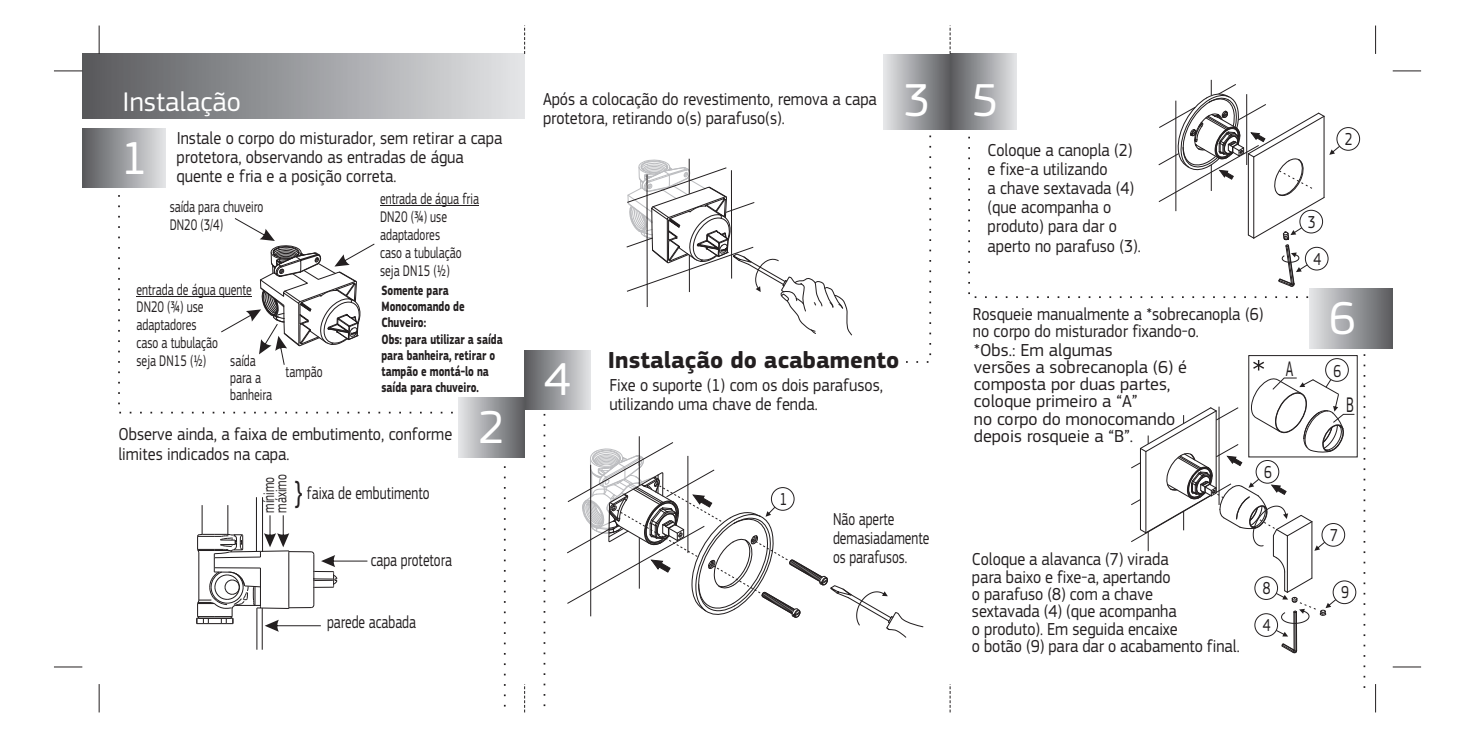
<style>
.page{position:relative;width:1475px;height:738px;background:#fff}
.page>*{position:absolute;margin:0;border:0;box-sizing:border-box;transform-origin:0 0}
.t1{font:48px "PF Square Sans Pro";color:#fff}
.t2{font:29px "Arial Narrow";color:#231f20}
.t3{font:28px "PF Square Sans Pro";color:#fff}
.t4{font:700 24px "PF Square Sans Pro";color:#231f20}
.t5{font:22px "PF Square Sans Pro";color:#231f20;scale:.63 1}
.t6{font:18px/19.2px "PF Square Sans Pro";color:#231f20;scale:.9 1}
.t7{font:18px/17.2px "PF Square Sans Pro";color:#231f20}
.t8{font:18px/19.2px "PF Square Sans Pro";color:#231f20;scale:.75 1}
.t9{font:18px/37px "PF Square Sans Pro";color:#231f20;text-align:center;scale:.78 1}
.t10{font:16px/17.8px "PF Square Sans Pro";color:#231f20;scale:.73 1}
.t11{font:700 14px/16px "PF Square Sans Pro";color:#231f20;scale:.75 1}
</style>
<div class="page">
<svg style="left:504px;top:456px;width:1px;height:251px"></svg>
<svg style="left:543px;top:409px;width:2px;height:298px"></svg>
<svg style="left:968px;top:104px;width:393px;height:194px"></svg>
<svg style="left:118px;top:183px;width:335px;height:231px"></svg>
<div style="left:82px;top:54px;width:442px;height:64px;background:linear-gradient(to right,#57595c,#e3e4e7)"></div>
<div style="left:82px;top:129px;width:83px;height:59px;background:linear-gradient(to right,#57585c,#e1e3e5)"></div>
<svg style="left:524px;top:350px;width:42px;height:59px;background:#818285"></svg>
<div style="left:949px;top:54px;width:67px;height:76px;background:linear-gradient(to right,#555659,#e1e2e5)"></div>
<hr style="left:256px;top:497px;width:1px;height:54px;background:#231f20">
<hr style="left:262px;top:497px;width:1px;height:54px;background:#231f20">
<hr style="left:256px;top:607px;width:1px;height:42px;background:#231f20">
<hr style="left:262px;top:607px;width:1px;height:42px;background:#231f20">
<hr style="left:227px;top:504px;width:1px;height:30px;background:#231f20">
<hr style="left:201px;top:504px;width:1px;height:30px;background:#231f20">
<svg style="left:196px;top:515px;width:171px;height:116px"></svg>
<div style="left:883px;top:54px;width:66px;height:76px;background:linear-gradient(to right,#e6e7ea,#5e5f63)"></div>
<div style="left:458px;top:397px;width:66px;height:59px;background:linear-gradient(to right,#e5e6e9,#5d5e62)"></div>
<svg style="left:1363px;top:348px;width:1px;height:339px"></svg>
<div style="left:1309px;top:289px;width:83px;height:59px;background:linear-gradient(to right,#e5e6e9,#5a5c5f)"></div>
<hr style="left:136px;top:296px;width:116px;height:1px;background:#231f20">
<hr style="left:380px;top:205px;width:99px;height:1px;background:#231f20">
<svg style="left:221px;top:193px;width:153px;height:171px"></svg>
<svg style="left:566px;top:82px;width:365px;height:556px"></svg>
<div style="left:1336px;top:127px;width:23px;height:24px;border:1px solid #231f20;border-radius:50%"></div>
<svg style="left:1157px;top:80px;width:182px;height:207px"></svg>
<div style="left:1332px;top:580px;width:23px;height:23px;border:1px solid #231f20;border-radius:50%"></div>
<div style="left:1254px;top:612px;width:23px;height:24px;border:1px solid #231f20;border-radius:50%"></div>
<svg style="left:1275px;top:629px;width:12px;height:7px"></svg>
<hr style="left:1293px;top:612px;width:2px;height:38px;background:#231f20">
<hr style="left:1295px;top:611px;width:1px;height:38px;background:#231f20">
<svg style="left:1281px;top:642px;width:16px;height:11px"></svg>
<svg style="left:949px;top:684px;width:1px;height:28px"></svg>
<svg style="left:524px;top:684px;width:1px;height:28px"></svg>
<svg style="left:949px;top:25px;width:1px;height:29px"></svg>
<svg style="left:524px;top:25px;width:1px;height:29px"></svg>
<svg style="left:1392px;top:70px;width:28px;height:1px"></svg>
<svg style="left:1392px;top:666px;width:28px;height:1px"></svg>
<svg style="left:99px;top:684px;width:1px;height:28px"></svg>
<svg style="left:54px;top:666px;width:28px;height:1px"></svg>
<svg style="left:99px;top:25px;width:1px;height:29px"></svg>
<svg style="left:54px;top:70px;width:28px;height:1px"></svg>
<div style="left:1324px;top:358px;width:24px;height:23px;border:1px solid #231f20;border-radius:50%"></div>
<div style="left:1248px;top:355px;width:109px;height:102px;border:1px solid #231f20"></div>
<svg style="left:1131px;top:376px;width:223px;height:247px"></svg>
<svg style="left:1253px;top:360px;width:10px;height:10px"></svg>
<h3 class="t3" style="left:123px;top:90px;width:120px">Instalação</h3>
<h1 class="t1" style="left:121px;top:137px;width:28px">1</h1>
<p class="t6" style="left:177px;top:130px;width:363px">Instale o corpo do misturador, sem retirar a capa protetora, observando as entradas de água quente e fria e a posição correta.</p>
<p class="t10" style="left:170px;top:198px;width:130px">saída para chuveiro<br>DN20 (3/4)</p>
<p class="t10" style="left:136px;top:281px;width:159px">entrada de água quente<br>DN20 (¾) use adaptadores<br>caso a tubulação<br>seja DN15 (½)</p>
<p class="t10" style="left:230px;top:353px;width:59px;line-height:17px">saída para a banheira</p>
<p class="t10" style="left:285px;top:363px;width:52px">tampão</p>
<p class="t10" style="left:380px;top:191px;width:137px">entrada de água fria<br>DN20 (¾) use adaptadores<br>caso a tubulação seja DN15 (½)</p>
<p class="t11" style="left:381px;top:283px;width:163px">Somente para<br>Monocomando de<br>Chuveiro:<br>Obs: para utilizar a saída para banheira, retirar o tampão e montá-lo na saída para chuveiro.</p>
<p class="t6" style="left:118px;top:426px;width:372px">Observe ainda, a faixa de embutimento, conforme limites indicados na capa.</p>
<p class="t8" style="left:307px;top:484px;width:165px">faixa de embutimento</p>
<p class="t10" style="left:264px;top:512px;width:54px;line-height:12.4px;rotate:-90deg">mínimo máximo</p>
<h2 class="t2" style="left:295px;top:481px;width:9px">}</h2>
<p class="t8" style="left:370px;top:551px;width:110px">capa protetora</p>
<p class="t8" style="left:327px;top:613px;width:120px">parede acabada</p>
<h1 class="t1" style="left:478px;top:406px;width:28px">2</h1>
<p class="t6" style="left:543px;top:90px;width:372px">Após a colocação do revestimento, remova a capa</p>
<h1 class="t1" style="left:903px;top:79px;width:28px">3</h1>
<p class="t6" style="left:543px;top:110px;width:270px">protetora, retirando o(s) parafuso(s).</p>
<h1 class="t1" style="left:544px;top:358px;width:28px">4</h1>
<h3 class="t4" style="left:608px;top:350px;width:293px">Instalação do acabamento</h3>
<p class="t6" style="left:609px;top:376px;width:305px">Fixe o suporte (1) com os dois parafusos, utilizando uma chave de fenda.</p>
<p class="t9" style="left:779px;top:481px;width:12px">1</p>
<p class="t8" style="left:832px;top:510px;width:130px">Não aperte demasiadamente os parafusos.</p>
<h1 class="t1" style="left:971px;top:79px;width:28px">5</h1>
<p class="t6" style="left:987px;top:141px;width:172px">Coloque a canopla (2) e fixe-a utilizando<br>a chave sextavada (4) (que acompanha o produto) para dar o aperto no parafuso (3).</p>
<p class="t9" style="left:1344px;top:122px;width:12px">2</p>
<p class="t9" style="left:1307px;top:204px;width:19px">3<br>4</p>
<p class="t6" style="left:972px;top:306px;width:324px;line-height:17.2px">Rosqueie manualmente a *sobrecanopla (6) no corpo do misturador fixando-o.</p>
<p class="t7" style="left:973px;top:342px;width:214px">*Obs.: Em algumas<br>versões a sobrecanopla (6) é composta por duas partes, coloque primeiro a “A”<br>no corpo do monocomando depois rosqueie a “B”.</p>
<p class="t9" style="left:1263px;top:454px;width:12px">6</p>
<h1 class="t1" style="left:1328px;top:297px;width:28px">6</h1>
<p class="t5" style="left:1285px;top:359px;width:14px">A</p>
<p class="t9" style="left:1333px;top:353px;width:12px">6</p>
<p class="t5" style="left:1345px;top:395px;width:14px">B</p>
<p class="t9" style="left:1329px;top:517px;width:12px">7</p>
<p class="t6" style="left:971px;top:552px;width:299px;line-height:17.2px">Coloque a alavanca (7) virada<br>para baixo e fixe-a, apertando<br>o parafuso (8) com a chave<br>sextavada (4) (que acompanha<br>o produto). Em seguida encaixe<br>o botão (9) para dar o acabamento final.</p>
<p class="t9" style="left:1262px;top:570px;width:12px">8</p>
<p class="t9" style="left:1340px;top:574px;width:12px">9</p>
<p class="t9" style="left:1262px;top:607px;width:12px">4</p>
</div>
